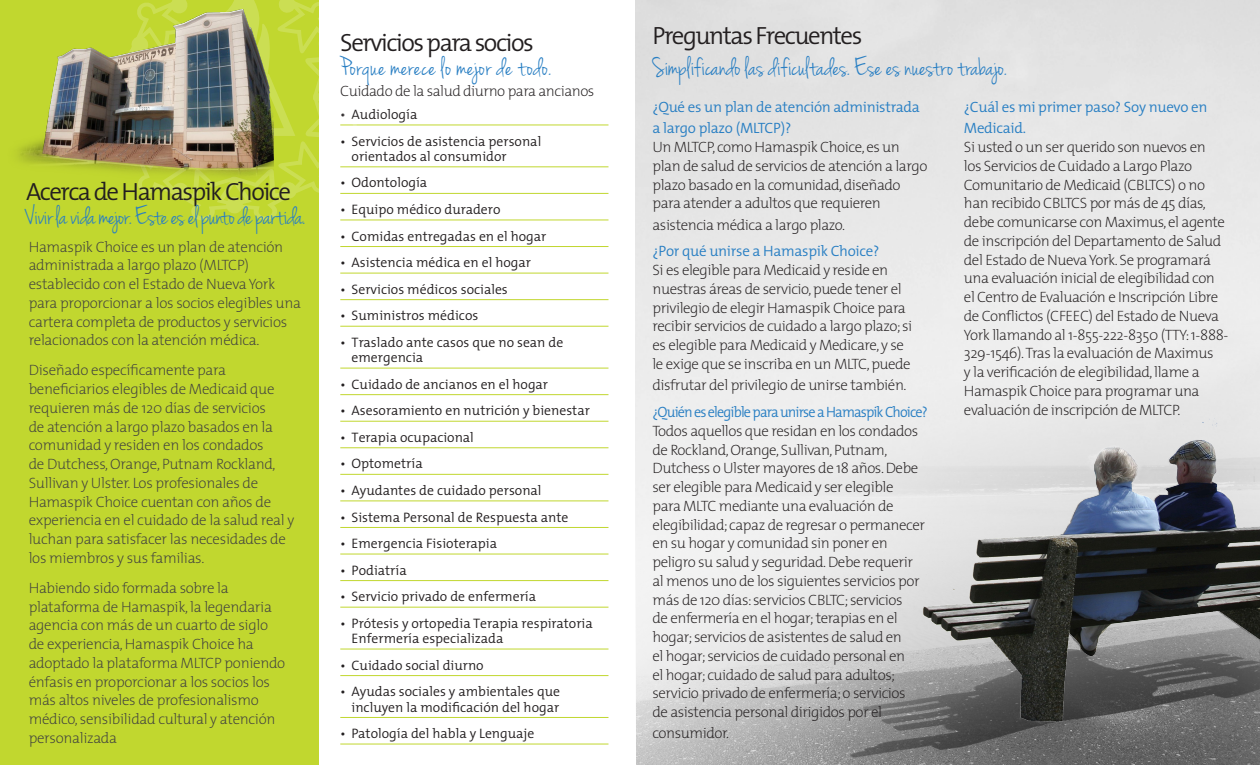
<style>
.page{position:relative;width:1260px;height:765px;background:#fff}
.page>*{position:absolute;margin:0;border:0;box-sizing:border-box;transform-origin:0 0}
.t1{font:27.5px "Jenna Sue";color:#297fc3}
.t2{font:27.5px "Jenna Sue";letter-spacing:-.02em;color:#297fc3}
.t3{font:27.5px "Jenna Sue";letter-spacing:.02em;color:#297fc3}
.t4{font:300 25px "The Mix";letter-spacing:-.06em;color:#231f20}
.Questions{font:200 15px/18.8px "The Mix";letter-spacing:-.03em;color:#231f20}
.t5{font:200 15px/18.8px "The Mix";letter-spacing:-.02em;color:#3e3e3f}
.Questins_header{font:300 15px/21.2px "The Mix";letter-spacing:-.02em;color:#297fc3}
.Questins_header-2{font:300 15px "The Mix";letter-spacing:-.06em;color:#297fc3;scale:.95 1}
.t6{font:300 13.75px/15.2px "The Mix";color:#231f20}
</style>
<div class="page">
<img style="left:636px;top:0;width:624px;height:765px">
<img style="left:924px;top:354px;width:336px;height:411px">
<hr style="left:340px;top:125px;width:268px;height:1px;background:#c1d72f">
<hr style="left:340px;top:167px;width:268px;height:1px;background:#c1d72f">
<hr style="left:340px;top:193px;width:268px;height:1px;background:#c1d72f">
<hr style="left:340px;top:220px;width:268px;height:1px;background:#c1d72f">
<hr style="left:340px;top:246px;width:268px;height:1px;background:#c1d72f">
<hr style="left:340px;top:273px;width:268px;height:1px;background:#c1d72f">
<hr style="left:340px;top:299px;width:268px;height:1px;background:#c1d72f">
<hr style="left:340px;top:326px;width:268px;height:1px;background:#c1d72f">
<hr style="left:340px;top:368px;width:268px;height:1px;background:#c1d72f">
<hr style="left:340px;top:394px;width:268px;height:1px;background:#c1d72f">
<hr style="left:340px;top:421px;width:268px;height:1px;background:#c1d72f">
<hr style="left:340px;top:447px;width:268px;height:1px;background:#c1d72f">
<hr style="left:340px;top:474px;width:268px;height:1px;background:#c1d72f">
<hr style="left:340px;top:501px;width:268px;height:1px;background:#c1d72f">
<hr style="left:340px;top:527px;width:268px;height:1px;background:#c1d72f">
<hr style="left:340px;top:554px;width:268px;height:1px;background:#c1d72f">
<hr style="left:340px;top:580px;width:268px;height:1px;background:#c1d72f">
<hr style="left:340px;top:607px;width:268px;height:1px;background:#c1d72f">
<hr style="left:340px;top:649px;width:268px;height:1px;background:#c1d72f">
<hr style="left:340px;top:675px;width:268px;height:1px;background:#c1d72f">
<hr style="left:340px;top:717px;width:268px;height:1px;background:#c1d72f">
<hr style="left:340px;top:744px;width:268px;height:1px;background:#c1d72f">
<div style="left:0;top:0;width:319px;height:765px;background:#c1d72f"></div>
<svg style="left:141px;top:0;width:217px;height:221px"></svg>
<img style="left:18px;top:0;width:256px;height:191px">
<p class="t4" style="left:26px;top:170px;width:266px">Acerca de Hamaspik Choice</p>
<p class="t2" style="left:26px;top:200px;width:281px">Vivir la vida mejor. Este es el punto de partida.</p>
<p class="t5" style="left:29px;top:237px;width:274px">Hamaspik Choice es un plan de atención administrada a largo plazo (MLTCP) establecido con el Estado de Nueva York para proporcionar a los socios elegibles una cartera completa de productos y servicios relacionados con la atención médica.</p>
<p class="t5" style="left:29px;top:360px;width:267px">Diseñado específicamente para beneficiarios elegibles de Medicaid que requieren más de 120 días de servicios<br>de atención a largo plazo basados en la comunidad y residen en los condados<br>de Dutchess, Orange, Putnam Rockland, Sullivan y Ulster. Los profesionales de Hamaspik Choice cuentan con años de experiencia en el cuidado de la salud real y luchan para satisfacer las necesidades de los miembros y sus familias.</p>
<p class="t5" style="left:29px;top:578px;width:258px">Habiendo sido formada sobre la plataforma de Hamaspik, la legendaria agencia con más de un cuarto de siglo de experiencia, Hamaspik Choice ha adoptado la plataforma MLTCP poniendo énfasis en proporcionar a los socios los más altos niveles de profesionalismo médico, sensibilidad cultural y atención personalizada</p>
<p class="t4" style="left:340px;top:21px;width:195px">Servicios para socios</p>
<p class="t3" style="left:340px;top:51px;width:212px">Porque merece lo mejor de todo.</p>
<p class="Questions" style="left:340px;top:81px;width:256px">Cuidado de la salud diurno para ancianos</p>
<p class="t6" style="left:340px;top:106px;width:79px">• Audiología</p>
<p class="t6" style="left:352px;top:133px;width:191px;text-indent:-11px">• Servicios de asistencia personal orientados al consumidor</p>
<p class="t6" style="left:340px;top:175px;width:88px">• Odontología</p>
<p class="t6" style="left:340px;top:201px;width:162px">• Equipo médico duradero</p>
<p class="t6" style="left:340px;top:228px;width:208px">• Comidas entregadas en el hogar</p>
<p class="t6" style="left:340px;top:254px;width:192px">• Asistencia médica en el hogar</p>
<p class="t6" style="left:340px;top:281px;width:169px">• Servicios médicos sociales</p>
<p class="t6" style="left:340px;top:308px;width:140px">• Suministros médicos</p>
<p class="t6" style="left:352px;top:334px;width:213px;text-indent:-11px">• Traslado ante casos que no sean de emergencia</p>
<p class="t6" style="left:340px;top:376px;width:209px">• Cuidado de ancianos en el hogar</p>
<p class="t6" style="left:340px;top:403px;width:251px">• Asesoramiento en nutrición y bienestar</p>
<p class="t6" style="left:340px;top:429px;width:135px">• Terapia ocupacional</p>
<p class="t6" style="left:340px;top:456px;width:84px">• Optometría</p>
<p class="t6" style="left:340px;top:482px;width:203px">• Ayudantes de cuidado personal</p>
<p class="t6" style="left:340px;top:509px;width:230px">• Sistema Personal de Respuesta ante</p>
<p class="t6" style="left:340px;top:535px;width:158px">• Emergencia Fisioterapia</p>
<p class="t6" style="left:340px;top:562px;width:68px">• Podiatría</p>
<p class="t6" style="left:340px;top:589px;width:197px">• Servicio privado de enfermería</p>
<p class="t6" style="left:352px;top:615px;width:243px;text-indent:-11px">• Prótesis y ortopedia Terapia respiratoria<br>Enfermería especializada</p>
<p class="t6" style="left:340px;top:657px;width:145px">• Cuidado social diurno</p>
<p class="t6" style="left:340px;top:684px;width:221px;text-align:right">• Ayudas sociales y ambientales que incluyen la modificación del hogar</p>
<p class="t6" style="left:340px;top:725px;width:196px">• Patología del habla y Lenguaje</p>
<p class="t4" style="left:652px;top:15px;width:211px">Preguntas Frecuentes</p>
<p class="t1" style="left:652px;top:51px;width:356px">Simplificando las dificultades. Ese es nuestro trabajo.</p>
<p class="Questins_header" style="left:652px;top:96px;width:269px">¿Qué es un plan de atención administrada a largo plazo (MLTCP)?</p>
<p class="Questions" style="left:652px;top:137px;width:277px">Un MLTCP, como Hamaspik Choice, es un plan de salud de servicios de atención a largo plazo basado en la comunidad, diseñado para atender a adultos que requieren</p>
<p class="Questions" style="left:652px;top:215px;width:194px">asistencia médica a largo plazo.</p>
<p class="Questins_header" style="left:652px;top:240px;width:228px">¿Por qué unirse a Hamaspik Choice?</p>
<p class="Questions" style="left:652px;top:260px;width:261px">Si es elegible para Medicaid y reside en nuestras áreas de servicio, puede tener el privilegio de elegir Hamaspik Choice para recibir servicios de cuidado a largo plazo; si es elegible para Medicaid y Medicare, y se le exige que se inscriba en un MLTC, puede</p>
<p class="Questions" style="left:652px;top:375px;width:256px">disfrutar del privilegio de unirse también.</p>
<p class="Questins_header-2" style="left:652px;top:400px;width:291px">¿Quién es elegible para unirse a Hamaspik Choice?</p>
<p class="Questions" style="left:652px;top:421px;width:274px">Todos aquellos que residan en los condados de Rockland, Orange, Sullivan, Putnam, Dutchess o Ulster mayores de 18 años. Debe ser elegible para Medicaid y ser elegible para MLTC mediante una evaluación de elegibilidad; capaz de regresar o permanecer en su hogar y comunidad sin poner en peligro su salud y seguridad. Debe requerir al menos uno de los siguientes servicios por más de 120 días: servicios CBLTC; servicios<br>de enfermería en el hogar; terapias en el hogar; servicios de asistentes de salud en<br>el hogar; servicios de cuidado personal en<br>el hogar; cuidado de salud para adultos; servicio privado de enfermería; o servicios<br>de asistencia personal dirigidos por el</p>
<p class="Questions" style="left:652px;top:723px;width:78px">consumidor.</p>
<p class="Questins_header" style="left:964px;top:96px;width:245px">¿Cuál es mi primer paso? Soy nuevo en<br>Medicaid.</p>
<p class="Questions" style="left:964px;top:137px;width:266px">Si usted o un ser querido son nuevos en<br>los Servicios de Cuidado a Largo Plazo Comunitario de Medicaid (CBLTCS) o no han recibido CBLTCS por más de 45 días, debe comunicarse con Maximus, el agente de inscripción del Departamento de Salud del Estado de Nueva York. Se programará una evaluación inicial de elegibilidad con el Centro de Evaluación e Inscripción Libre de Conflictos (CFEEC) del Estado de Nueva York llamando al 1-855-222-8350 (TTY: 1-888- 329-1546). Tras la evaluación de Maximus<br>y la verificación de elegibilidad, llame a Hamaspik Choice para programar una evaluación de inscripción de MLTCP.</p>
</div>
